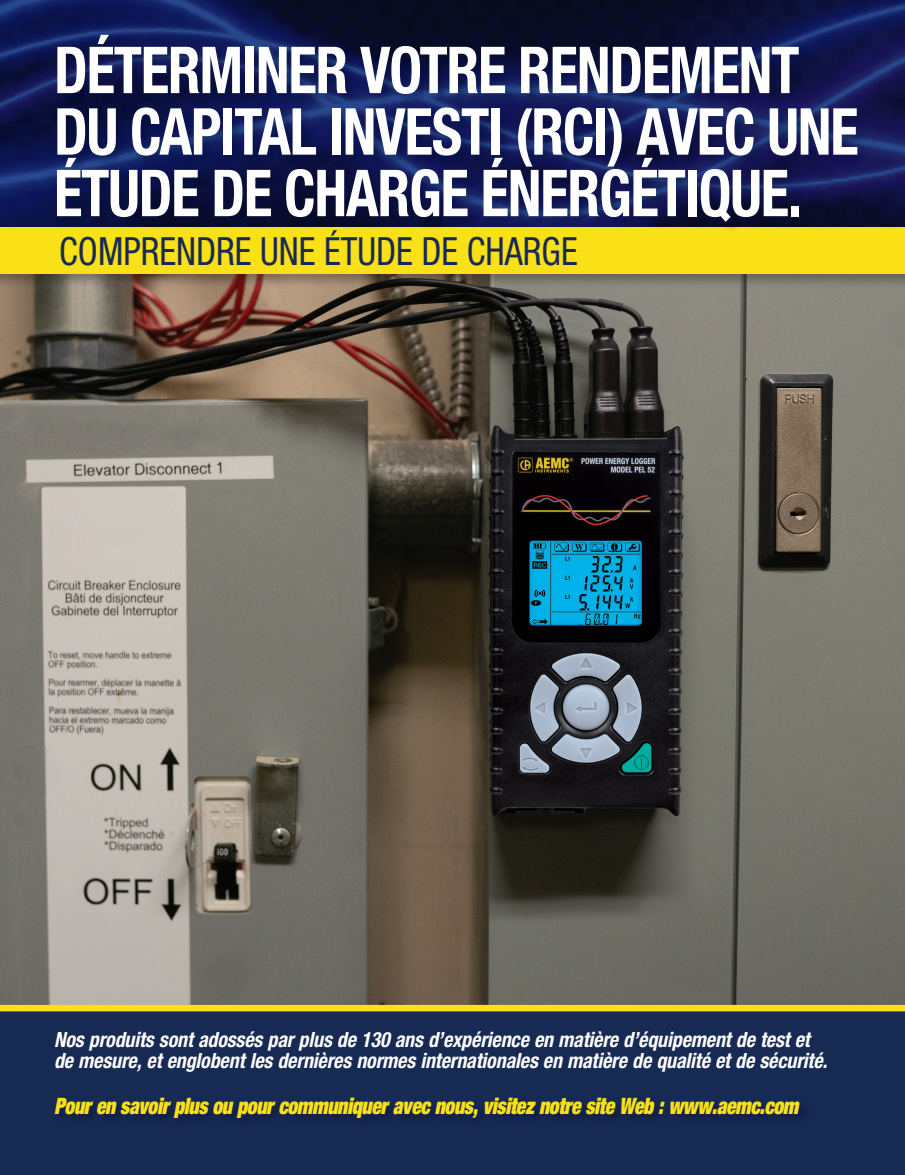
<style>
.page{position:relative;width:905px;height:1175px;background:#fff}
.page>*{position:absolute;margin:0;border:0;box-sizing:border-box;transform-origin:0 0}
.t1{font:700 condensed 64.8px/61.5px "Helvetica Neue LT Std";letter-spacing:-.02em;color:#fff;scale:.91 1}
.t2{font:condensed 38.85px "Helvetica Neue LT Std";color:#172a53;scale:.93 1}
.t3{font:italic 900 condensed 22.65px "Helvetica Neue LT Std";letter-spacing:-.015em;color:#fae017;scale:.86 1}
.t4{font:italic 700 condensed 21px/21px "Helvetica Neue LT Std";letter-spacing:-.005em;color:#fff;scale:.95 1}
</style>
<div class="page">
<img style="left:0;top:288px;width:904px;height:716px">
<div style="left:0;top:1009px;width:904px;height:165px;background:#172a53"></div>
<svg style="left:0;top:1004px;width:904px;height:7px"></svg>
<img style="left:0;top:0;width:904px;height:225px">
<div style="left:0;top:225px;width:904px;height:63px;background:#231f20;opacity:.35"></div>
<div style="left:0;top:227px;width:904px;height:47px;background:#fae017"></div>
<div style="left:55px;top:33px;width:814px;height:200px;background:#000b33;opacity:.4"></div>
<h1 class="t1" style="left:54px;top:38px;width:885px">DÉTERMINER VOTRE RENDEMENT<br>DU CAPITAL INVESTI (RCI) AVEC UNE<br>ÉTUDE DE CHARGE ÉNERGÉTIQUE.</h1>
<h2 class="t2" style="left:59px;top:229px;width:559px">COMPRENDRE UNE ÉTUDE DE CHARGE</h2>
<p class="t4" style="left:54px;top:1029px;width:815px">Nos produits sont adossés par plus de 130 ans d’expérience en matière d’équipement de test et de mesure, et englobent les dernières normes internationales en matière de qualité et de sécurité.</p>
<p class="t3" style="left:54px;top:1091px;width:867px">Pour en savoir plus ou pour communiquer avec nous, visitez notre site Web : www.aemc.com</p>
</div>
